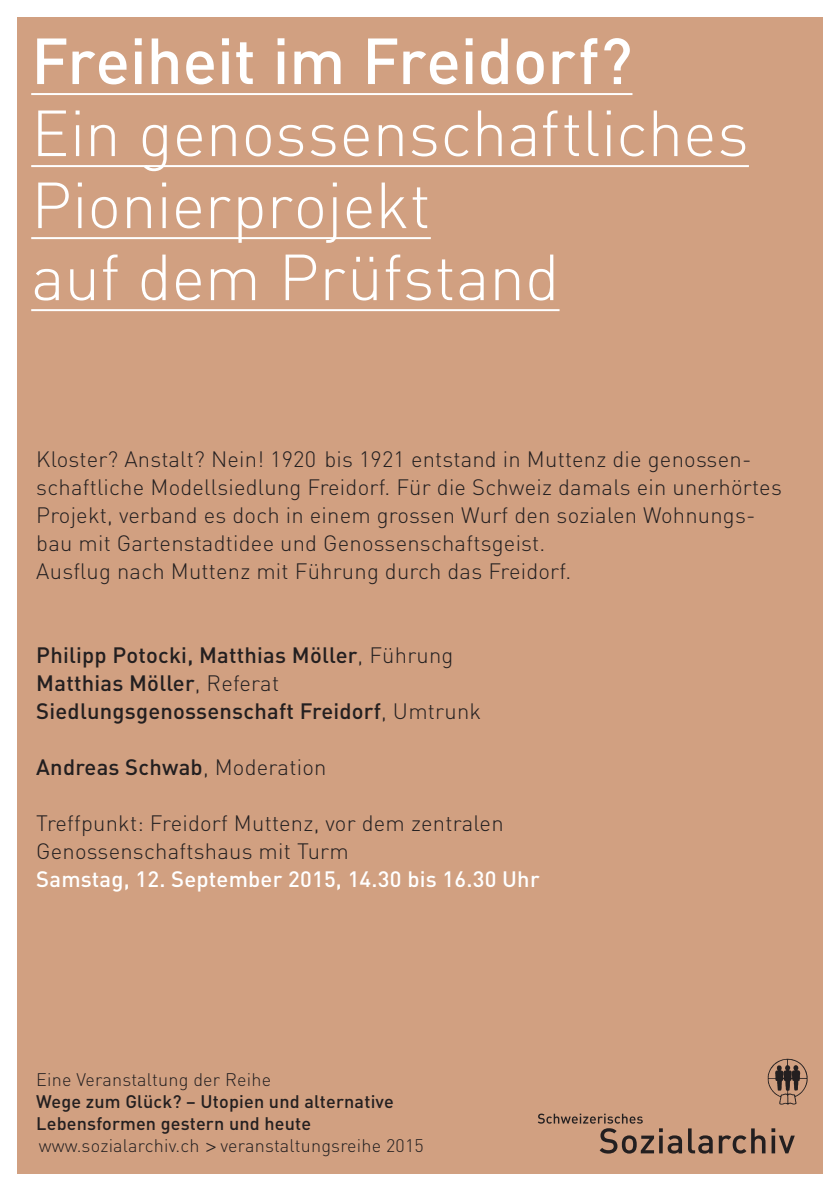
<style>
.page{position:relative;width:840px;height:1191px;background:#fff}
.page>*{position:absolute;margin:0;border:0;box-sizing:border-box;transform-origin:0 0}
.t1{font:300 64px/72px "DIN";color:#fff}
.t2{font:300 22px/28px "DIN";letter-spacing:.01em;color:#231f20}
.t3{font:500 22px "DIN";letter-spacing:.01em;color:#231f20}
.t4{font:500 22px "DIN";letter-spacing:.01em;color:#fff}
.t5{font:300 18px "DIN";letter-spacing:.01em;color:#231f20}
.t6{font:500 18px "DIN";letter-spacing:.01em;color:#231f20}
.s1{font-weight:500}
.s2{font-weight:300}
.s3{font-family:"Helvetica"}
</style>
<div class="page">
<div style="left:17px;top:17px;width:805px;height:1157px;background:#d1a081"></div>
<img style="left:767px;top:1058px;width:41px;height:47px">
<svg style="left:538px;top:1113px;width:143px;height:40px"></svg>
<svg style="left:688px;top:1128px;width:24px;height:25px"></svg>
<svg style="left:718px;top:1128px;width:47px;height:25px"></svg>
<svg style="left:771px;top:1128px;width:23px;height:25px"></svg>
<hr style="left:31px;top:93px;width:601px;height:2px;background:#fff">
<hr style="left:31px;top:165px;width:717px;height:2px;background:#fff">
<hr style="left:31px;top:237px;width:399px;height:2px;background:#fff">
<hr style="left:31px;top:309px;width:528px;height:2px;background:#fff">
<p class="t1" style="left:31px;top:24px;width:718px"><span class="s1">Freiheit im Freidorf?<br></span>Ein genossenschaftliches<br>Pionierprojekt<br>auf dem Prüfstand</p>
<p class="t2" style="left:36px;top:445px;width:746px">Kloster? Anstalt? Nein! 1920 bis 1921 entstand in Muttenz die genossen&shy;schaftliche Modellsiedlung Freidorf. Für die Schweiz damals ein unerhörtes Projekt, verband es doch in einem grossen Wurf den sozialen Wohnungs&shy;bau mit Gartenstadtidee und Genossenschaftsgeist.<br>Ausflug nach Muttenz mit Führung durch das Freidorf.</p>
<p class="t3" style="left:36px;top:641px;width:418px">Philipp Potocki, Matthias Möller<span class="s2">, Führung</span></p>
<p class="t3" style="left:36px;top:669px;width:244px">Matthias Möller<span class="s2">, Referat</span></p>
<p class="t3" style="left:36px;top:697px;width:446px">Siedlungsgenossenschaft Freidorf<span class="s2">, Umtrunk</span></p>
<p class="t3" style="left:36px;top:753px;width:291px">Andreas Schwab<span class="s2">, Moderation</span></p>
<p class="t2" style="left:36px;top:809px;width:468px">Treffpunkt: Freidorf Muttenz, vor dem zentralen<br>Genossenschaftshaus mit Turm</p>
<p class="t4" style="left:36px;top:865px;width:504px">Samstag, 12. September 2015, 14.30 bis 16.30 Uhr</p>
<p class="t5" style="left:36px;top:1068px;width:236px">Eine Veranstaltung der Reihe</p>
<p class="t6" style="left:36px;top:1090px;width:359px">Wege zum Glück? – Utopien und alternative</p>
<p class="t6" style="left:36px;top:1112px;width:276px">Lebensformen gestern und heute</p>
<p class="t5" style="left:39px;top:1134px;width:386px">www.sozialarchiv.ch <span class="s3">&gt;</span> veranstaltungsreihe 2015</p>
</div>
